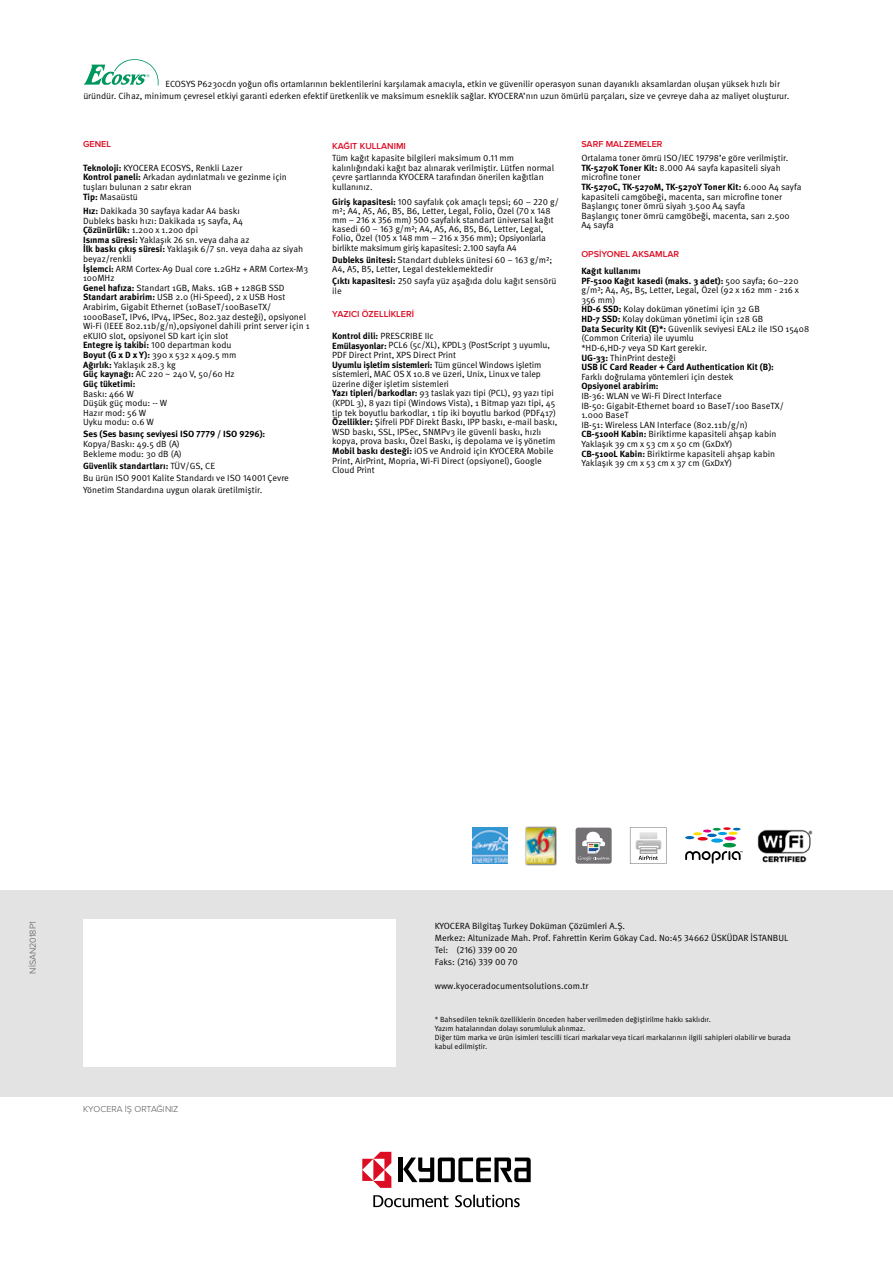
<style>
.page{position:relative;width:893px;height:1263px;background:#fff}
.page>*{position:absolute;margin:0;border:0;box-sizing:border-box;transform-origin:0 0}
.t1{font:9px/9.6px "Meta Pro Norm";color:#000}
.t2{font:700 9px/9.6px "Meta Pro";color:#000}
.t3{font:600 9px "Proxima Nova";color:#dc0c23}
.t4{font:9px/9.6px "Meta Pro Norm";color:#060605}
.t5{font:300 9px "Proxima Nova";color:#575756}
.t6{font:600 9px "Proxima Nova";color:#db0c24}
.t7{font:7.5px/9px "Meta Pro Norm";color:#000}
.s1{font-family:"Meta Pro";font-weight:700}
.s2{font-family:"Meta Pro Norm";font-weight:400}
.s3{font-family:"Meta Pro";font-weight:700;color:#000}
</style>
<div class="page">
<svg style="left:630px;top:827px;width:36px;height:37px"></svg>
<img style="left:632px;top:831px;width:32px;height:23px">
<svg style="left:723px;top:843px;width:13px;height:4px"></svg>
<div style="left:711px;top:838px;width:12px;height:5px;background:#009fe3;border-radius:50%"></div>
<svg style="left:685px;top:827px;width:56px;height:13px"></svg>
<svg style="left:685px;top:851px;width:58px;height:13px"></svg>
<div style="left:576px;top:828px;width:36px;height:36px;background:#747174;border-radius:3px"></div>
<svg style="left:578px;top:831px;width:31px;height:30px"></svg>
<img style="left:472px;top:827px;width:36px;height:37px">
<img style="left:524px;top:826px;width:33px;height:39px">
<img style="left:757px;top:829px;width:56px;height:34px">
<hr style="left:399px;top:1157px;width:4px;height:25px;background:#000">
<svg style="left:403px;top:1157px;width:128px;height:25px"></svg>
<svg style="left:362px;top:1152px;width:29px;height:36px"></svg>
<svg style="left:455px;top:1195px;width:65px;height:12px"></svg>
<svg style="left:373px;top:1195px;width:75px;height:12px"></svg>
<div style="left:0;top:890px;width:893px;height:206px;background:#e3e3e3"></div>
<div style="left:83px;top:920px;width:313px;height:147px;background:#fff"></div>
<svg style="left:84px;top:59px;width:75px;height:27px"></svg>
<p class="t1" style="left:83px;top:77px;width:708px;line-height:12px;text-indent:82px">ECOSYS P6230cdn yoğun ofis ortamlarının beklentilerini karşılamak amacıyla, etkin ve güvenilir operasyon sunan dayanıklı aksamlardan oluşan yüksek hızlı bir üründür. Cihaz, minimum çevresel etkiyi garanti ederken efektif üretkenlik ve maksimum esneklik sağlar. KYOCERA’nın uzun ömürlü parçaları, size ve çevreye daha az maliyet oluşturur.</p>
<p class="t3" style="left:83px;top:139px;width:29px">GENEL</p>
<p class="t1" style="left:83px;top:162px;width:205px"><span class="s1">Teknoloji:</span> KYOCERA ECOSYS, Renkli Lazer<br><span class="s1">Kontrol paneli:</span> Arkadan aydınlatmalı ve gezinme için tuşları bulunan 2 satır ekran<br><span class="s1">Tip:</span> Masaüstü</p>
<p class="t1" style="left:83px;top:205px;width:228px"><span class="s1">Hız:</span> Dakikada 30 sayfaya kadar A4 baskı<br>Dubleks baskı hızı: Dakikada 15 sayfa, A4<br><span class="s1">Çözünürlük:</span> 1.200 x 1.200 dpi<br><span class="s1">Isınma süresi:</span> Yaklaşık 26 sn. veya daha az<br><span class="s1">İlk baskı çıkış süresi:</span> Yaklaşık 6/7 sn. veya daha az siyah beyaz/renkli<br><span class="s1">İşlemci:</span> ARM Cortex-A9 Dual core 1.2GHz + ARM Cortex-M3<br>100MHz<br><span class="s1">Genel hafıza:</span> Standart 1GB, Maks. 1GB + 128GB SSD <span class="s1">Standart arabirim:</span> USB 2.0 (Hi-Speed), 2 x USB Host Arabirim, Gigabit Ethernet (10BaseT/100BaseTX/ 1000BaseT, IPv6, IPv4, IPSec, 802.3az desteği), opsiyonel Wi-Fi (IEEE 802.11b/g/n),opsiyonel dahili print server için 1 eKUIO slot, opsiyonel SD kart için slot</p>
<p class="t2" style="left:83px;top:340px;width:150px">Entegre iş takibi: <span class="s2">100 departman kodu</span></p>
<p class="t1" style="left:83px;top:350px;width:155px"><span class="s1">Boyut (G x D x Y):</span> 390 x 532 x 409.5 mm<br><span class="s1">Ağırlık:</span> Yaklaşık 28.3 kg<br><span class="s1">Güç kaynağı:</span> AC 220 ~ 240 V, 50/60 Hz</p>
<p class="t2" style="left:83px;top:378px;width:54px">Güç tüketimi:</p>
<p class="t1" style="left:83px;top:388px;width:86px">Baskı: 466 W<br>Düşük güç modu: -- W<br>Hazır mod: 56 W<br>Uyku modu: 0.6 W</p>
<p class="t2" style="left:83px;top:429px;width:184px">Ses (Ses basınç seviyesi ISO 7779 / ISO 9296):</p>
<p class="t1" style="left:83px;top:438px;width:100px">Kopya/Baskı: 49.5 dB (A)<br>Bekleme modu: 30 dB (A)</p>
<p class="t2" style="left:83px;top:460px;width:134px">Güvenlik standartları: <span class="s2">TÜV/GS, CE</span></p>
<p class="t1" style="left:83px;top:471px;width:207px;line-height:12px">Bu ürün ISO 9001 Kalite Standardı ve ISO 14001 Çevre<br>Yönetim Standardına uygun olarak üretilmiştir.</p>
<p class="t6" style="left:332px;top:141px;width:75px">KAĞIT KULLANIMI</p>
<p class="t1" style="left:332px;top:153px;width:223px">Tüm kağıt kapasite bilgileri maksimum 0.11 mm kalınlığındaki kağıt baz alınarak verilmiştir. Lütfen normal çevre şartlarında KYOCERA tarafından önerilen kağıtları kullanınız.</p>
<p class="t1" style="left:332px;top:197px;width:228px;line-height:9.1px"><span class="s1">Giriş kapasitesi:</span> 100 sayfalık çok amaçlı tepsi; 60 – 220 g/ m²; A4, A5, A6, B5, B6, Letter, Legal, Folio, Özel (70 x 148 mm – 216 x 356 mm) 500 sayfalık standart üniversal kağıt kasedi 60 – 163 g/m²; A4, A5, A6, B5, B6, Letter, Legal, Folio, Özel (105 x 148 mm – 216 x 356 mm); Opsiyonlarla birlikte maksimum giriş kapasitesi: 2.100 sayfa A4</p>
<p class="t1" style="left:332px;top:254px;width:222px"><span class="s1">Dubleks ünitesi:</span> Standart dubleks ünitesi 60 – 163 g/m²;<br>A4, A5, B5, Letter, Legal desteklemektedir</p>
<p class="t4" style="left:332px;top:276px;width:226px"><span class="s3">Çıktı kapasitesi:</span> 250 sayfa yüz aşağıda dolu kağıt sensörü ile</p>
<p class="t3" style="left:332px;top:309px;width:83px">YAZICI ÖZELLİKLERİ</p>
<p class="t2" style="left:332px;top:330px;width:103px">Kontrol dili: <span class="s2">PRESCRIBE IIc</span></p>
<p class="t1" style="left:332px;top:340px;width:219px"><span class="s1">Emülasyonlar:</span> PCL6 (5c/XL), KPDL3 (PostScript 3 uyumlu,<br>PDF Direct Print, XPS Direct Print</p>
<p class="t2" style="left:332px;top:359px;width:211px">Uyumlu işletim sistemleri: <span class="s2">Tüm güncel Windows işletim</span></p>
<p class="t1" style="left:332px;top:369px;width:227px">sistemleri, MAC OS X 10.8 ve üzeri, Unix, Linux ve talep üzerine diğer işletim sistemleri<br><span class="s1">Yazı tipleri/barkodlar:</span> 93 taslak yazı tipi (PCL), 93 yazı tipi (KPDL 3), 8 yazı tipi (Windows Vista), 1 Bitmap yazı tipi, 45 tip tek boyutlu barkodlar, 1 tip iki boyutlu barkod (PDF417)<br><span class="s1">Özellikler:</span> Şifreli PDF Direkt Baskı, IPP baskı, e-mail baskı, WSD baskı, SSL, IPSec, SNMPv3 ile güvenli baskı, hızlı kopya, prova baskı, Özel Baskı, iş depolama ve iş yönetim <span class="s1">Mobil baskı desteği:</span> iOS ve Android için KYOCERA Mobile Print, AirPrint, Mopria, Wi-Fi Direct (opsiyonel), Google Cloud Print</p>
<p class="t3" style="left:581px;top:139px;width:83px">SARF MALZEMELER</p>
<p class="t1" style="left:581px;top:152px;width:209px">Ortalama toner ömrü ISO/IEC 19798’e göre verilmiştir.<br><span class="s1">TK-5270K Toner Kit:</span> 8.000 A4 sayfa kapasiteli siyah microfine toner</p>
<p class="t2" style="left:581px;top:182px;width:222px">TK-5270C, TK-5270M, TK-5270Y Toner Kit: <span class="s2">6.000 A4 sayfa</span></p>
<p class="t1" style="left:581px;top:191px;width:210px">kapasiteli camgöbeği, macenta, sarı microfine toner Başlangıç toner ömrü siyah 3.500 A4 sayfa<br>Başlangıç toner ömrü camgöbeği, macenta, sarı 2.500<br>A4 sayfa</p>
<p class="t3" style="left:581px;top:249px;width:99px">OPSİYONEL AKSAMLAR</p>
<p class="t2" style="left:581px;top:266px;width:219px">Kağıt kullanımı<br>PF-5100 Kağıt kasedi (maks. 3 adet): <span class="s2">500 sayfa; 60–220</span></p>
<p class="t1" style="left:581px;top:285px;width:229px">g/m²; A4, A5, B5, Letter, Legal, Özel (92 x 162 mm - 216 x 356 mm)<br><span class="s1">HD-6 SSD:</span> Kolay doküman yönetimi için 32 GB<br><span class="s1">HD-7 SSD:</span> Kolay doküman yönetimi için 128 GB<br><span class="s1">Data Security Kit (E)*:</span> Güvenlik seviyesi EAL2 ile ISO 15408 (Common Criteria) ile uyumlu<br>*HD-6,HD-7 veya SD Kart gerekir.<br><span class="s1">UG-33:</span> ThinPrint desteği</p>
<p class="t2" style="left:581px;top:362px;width:194px">USB IC Card Reader + Card Authentication Kit (B):</p>
<p class="t1" style="left:581px;top:371px;width:154px">Farklı doğrulama yöntemleri için destek</p>
<p class="t2" style="left:581px;top:381px;width:79px">Opsiyonel arabirim:</p>
<p class="t1" style="left:581px;top:390px;width:204px">IB-36: WLAN ve Wi-Fi Direct Interface<br>IB-50: Gigabit-Ethernet board 10 BaseT/100 BaseTX/ 1.000 BaseT<br>IB-51: Wireless LAN Interface (802.11b/g/n)<br><span class="s1">CB-5100H Kabin:</span> Biriktirme kapasiteli ahşap kabin Yaklaşık 39 cm x 53 cm x 50 cm (GxDxY)<br><span class="s1">CB-5100L Kabin:</span> Biriktirme kapasiteli ahşap kabin Yaklaşık 39 cm x 53 cm x 37 cm (GxDxY)</p>
<p class="t5" style="left:28px;top:973px;width:54px;rotate:-90deg">NİSAN2018P1</p>
<p class="t1" style="left:435px;top:919px;width:355px;line-height:12px">KYOCERA Bilgitaş Turkey Doküman Çözümleri A.Ş.<br>Merkez: Altunizade Mah. Prof. Fahrettin Kerim Gökay Cad. No:45 34662 ÜSKÜDAR İSTANBUL Tel: (216) 339 00 20<br>Faks: (216) 339 00 70</p>
<p class="t1" style="left:435px;top:980px;width:155px">www.kyoceradocumentsolutions.com.tr</p>
<p class="t7" style="left:435px;top:1014px;width:357px">* Bahsedilen teknik özelliklerin önceden haber verilmeden değiştirilme hakkı saklıdır.<br>Yazım hatalarından dolayı sorumluluk alınmaz.<br>Diğer tüm marka ve ürün isimleri tescilli ticari markalar veya ticari markalarının ilgili sahipleri olabilir ve burada kabul edilmiştir.</p>
<p class="t5" style="left:83px;top:1103px;width:97px">KYOCERA İŞ ORTAĞINIZ</p>
</div>
